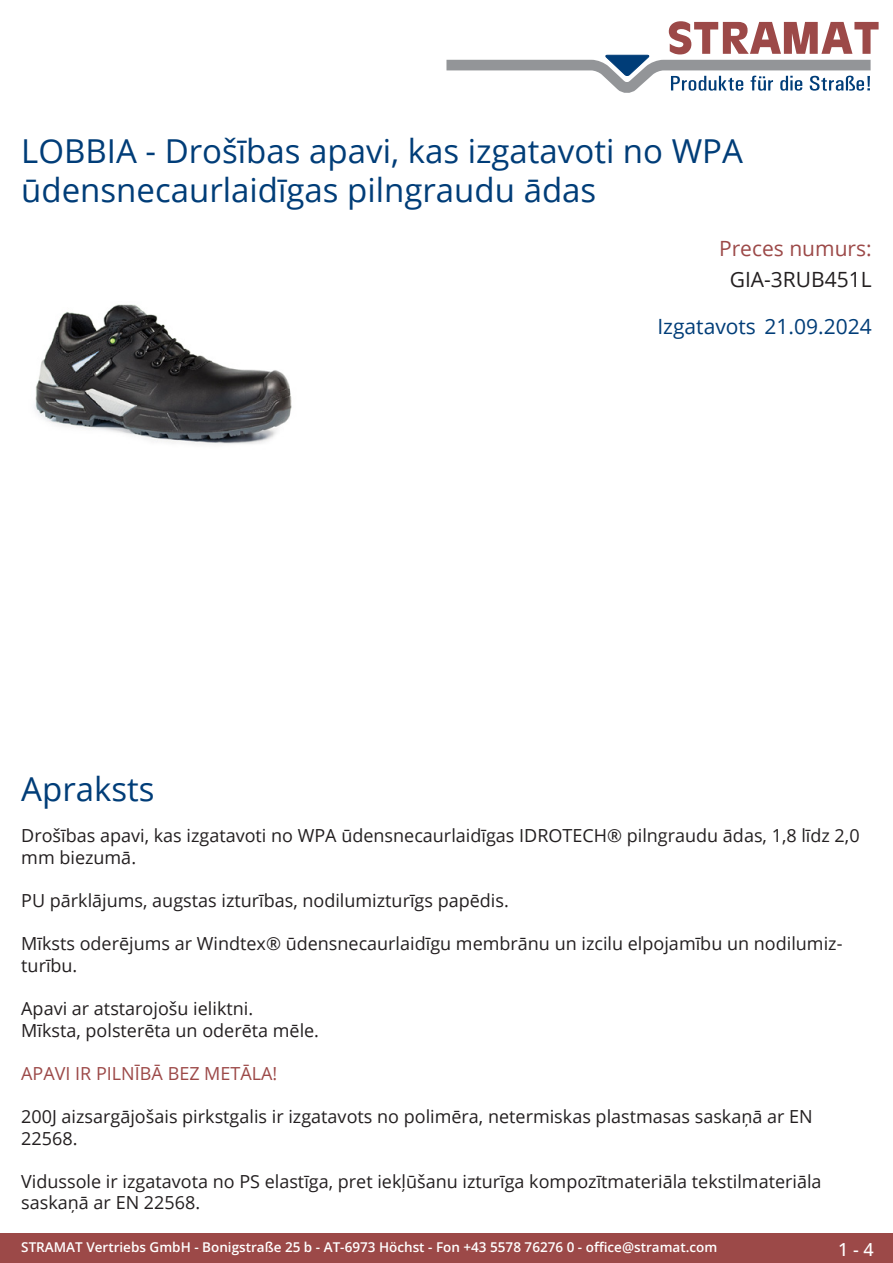
<style>
.page{position:relative;width:893px;height:1263px;background:#fff}
.page>*{position:absolute;margin:0;border:0;box-sizing:border-box;transform-origin:0 0}
.Produkttitel{font:33px/39.6px "Open Sans";color:#003d78}
.Erstellungsdatum{font:21px "Open Sans";color:#003d78}
.TechDaten_Überschrif{font:21px "Open Sans";color:#9c4948}
.TechDaten_Inhalt{font:21px "Open Sans";color:#231f20}
.Beschreibung_Text{font:18px/21.6px "Open Sans";color:#231f20}
.Beschreibung_Text-2{font:18px "Open Sans";color:#9c4948}
.t1{font:500 18px "Open Sans";color:#fff}
.t2{font:600 13.5px "Open Sans";color:#fff}
</style>
<div class="page">
<div style="left:0;top:1233px;width:893px;height:30px;background:#9c4948"></div>
<svg style="left:446px;top:21px;width:433px;height:72px"></svg>
<img style="left:34px;top:304px;width:258px;height:140px">
<p class="Produkttitel" style="left:21px;top:130px;width:723px">LOBBIA - Drošības apavi, kas izgatavoti no WPA ūdensnecaurlaidīgas pilngraudu ādas</p>
<p class="TechDaten_Überschrif" style="left:719px;top:234px;width:154px">Preces numurs:</p>
<p class="TechDaten_Inhalt" style="left:730px;top:265px;width:144px">GIA-3RUB451L</p>
<p class="Erstellungsdatum" style="left:657px;top:312px;width:216px">Izgatavots 21.09.2024</p>
<p class="Produkttitel" style="left:21px;top:768px;width:135px">Apraksts</p>
<p class="Beschreibung_Text" style="left:21px;top:824px;width:840px">Drošības apavi, kas izgatavoti no WPA ūdensnecaurlaidīgas IDROTECH® pilngraudu ādas, 1,8 līdz 2,0 mm biezumā.</p>
<p class="Beschreibung_Text" style="left:21px;top:889px;width:489px">PU pārklājums, augstas izturības, nodilumizturīgs papēdis.</p>
<p class="Beschreibung_Text" style="left:21px;top:932px;width:821px">Mīksts oderējums ar Windtex® ūdensnecaurlaidīgu membrānu un izcilu elpojamību un nodilumiz&shy;turību.</p>
<p class="Beschreibung_Text" style="left:21px;top:997px;width:299px">Apavi ar atstarojošu ieliktni.<br>Mīksta, polsterēta un oderēta mēle.</p>
<p class="Beschreibung_Text-2" style="left:21px;top:1061px;width:258px">APAVI IR PILNĪBĀ BEZ METĀLA!</p>
<p class="Beschreibung_Text" style="left:21px;top:1105px;width:793px">200J aizsargājošais pirkstgalis ir izgatavots no polimēra, netermiskas plastmasas saskaņā ar EN<br>22568.</p>
<p class="Beschreibung_Text" style="left:21px;top:1170px;width:802px">Vidussole ir izgatavota no PS elastīga, pret iekļūšanu izturīga kompozītmateriāla tekstilmateriāla saskaņā ar EN 22568.</p>
<p class="t2" style="left:21px;top:1238px;width:698px">STRAMAT Vertriebs GmbH - Bonigstraße 25 b - AT-6973 Höchst - Fon +43 5578 76276 0 - office@stramat.com</p>
<p class="t1" style="left:838px;top:1237px;width:37px">1 - 4</p>
</div>
